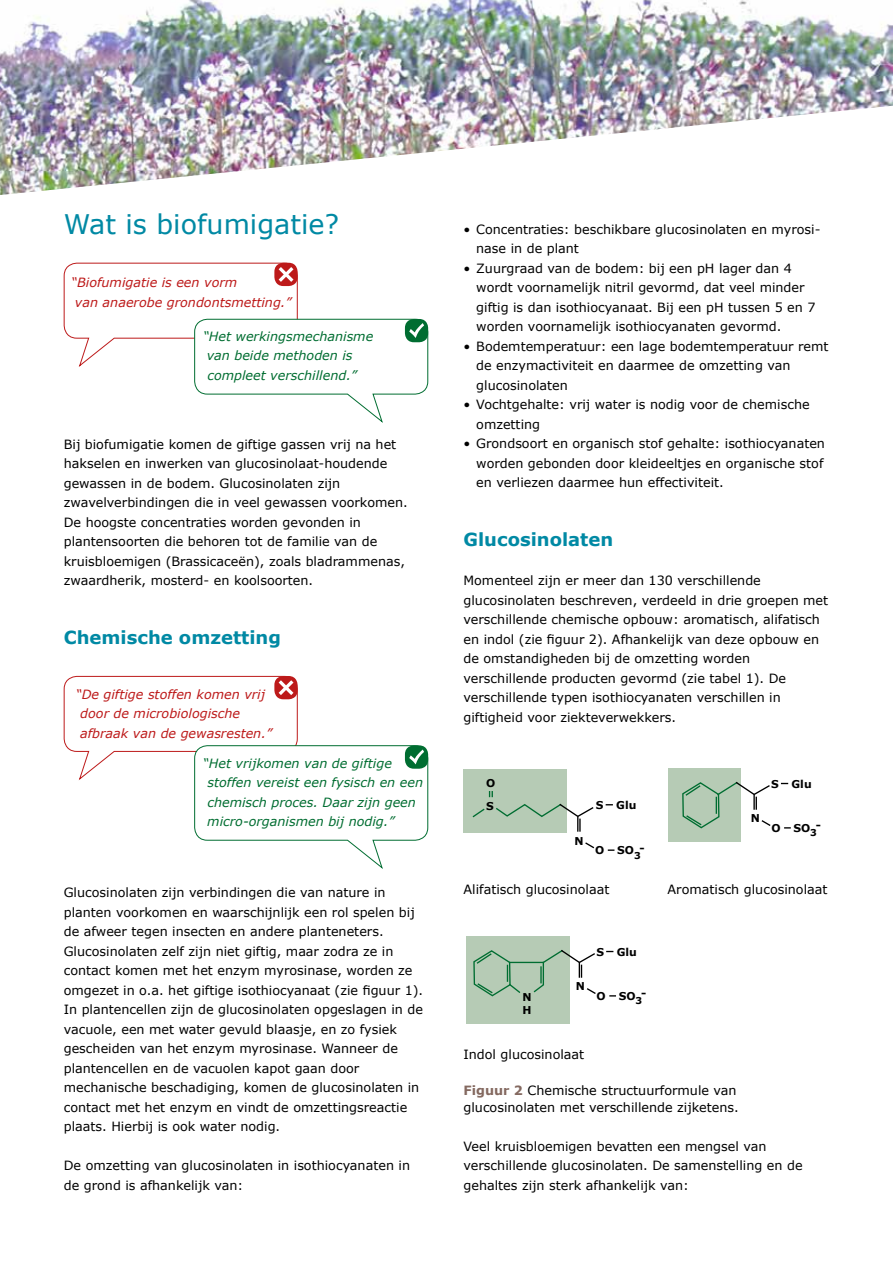
<style>
.page{position:relative;width:893px;height:1263px;background:#fff}
.page>*{position:absolute;margin:0;border:0;box-sizing:border-box;transform-origin:0 0}
.t1{font:27px "Verdana";color:#0089a4}
.t2{font:700 18px "Verdana";color:#0089a4}
.t3{font:12.75px/19.5px "Verdana";color:#000}
.t4{font:italic 12.75px/19.5px "Verdana";color:#006d31}
.t5{font:italic 12.75px/19.5px "Verdana";color:#bd1a1a}
.t6{font:700 10.8px/12.9px "Verdana";color:#000}
.s1{font-weight:700;color:#846960}
</style>
<div class="page">
<svg style="left:63px;top:262px;width:365px;height:161px"></svg>
<svg style="left:63px;top:676px;width:365px;height:193px"></svg>
<div style="left:463px;top:769px;width:104px;height:63px;background:#b6cbb5"></div>
<div style="left:668px;top:769px;width:73px;height:73px;background:#b6cbb5"></div>
<svg style="left:472px;top:808px;width:13px;height:10px"></svg>
<svg style="left:496px;top:803px;width:98px;height:29px"></svg>
<svg style="left:585px;top:842px;width:10px;height:7px"></svg>
<svg style="left:608px;top:849px;width:6px;height:2px"></svg>
<svg style="left:489px;top:791px;width:4px;height:6px"></svg>
<svg style="left:682px;top:781px;width:89px;height:48px"></svg>
<div style="left:466px;top:937px;width:104px;height:87px;background:#b6cbb5"></div>
<svg style="left:473px;top:949px;width:123px;height:48px"></svg>
<img style="left:0;top:0;width:893px;height:195px">
<h1 class="t1" style="left:64px;top:207px;width:277px">Wat is biofumigatie?</h1>
<p class="t5" style="left:71px;top:273px;width:222px">“Biofumigatie is een vorm<br>van anaerobe grondontsmetting.”</p>
<p class="t4" style="left:203px;top:326px;width:172px">“Het werkingsmechanisme van beide methoden is compleet verschillend.”</p>
<p class="t3" style="left:64px;top:434px;width:346px">Bij biofumigatie komen de giftige gassen vrij na het hakselen en inwerken van glucosinolaat-houdende gewassen in de bodem. Glucosinolaten zijn zwavelverbindingen die in veel gewassen voorkomen.<br>De hoogste concentraties worden gevonden in plantensoorten die behoren tot de familie van de kruisbloemigen (Brassicaceën), zoals bladrammenas, zwaardherik, mosterd- en koolsoorten.</p>
<h2 class="t2" style="left:64px;top:625px;width:219px">Chemische omzetting</h2>
<p class="t5" style="left:80px;top:684px;width:193px;text-indent:-4px">“De giftige stoffen komen vrij door de microbiologische afbraak van de gewasresten.”</p>
<p class="t4" style="left:207px;top:754px;width:217px;text-indent:-4px">“Het vrijkomen van de giftige stoffen vereist een fysisch en een chemisch proces. Daar zijn geen micro-organismen bij nodig.”</p>
<p class="t3" style="left:64px;top:883px;width:361px">Glucosinolaten zijn verbindingen die van nature in planten voorkomen en waarschijnlijk een rol spelen bij de afweer tegen insecten en andere planteneters.<br>Glucosinolaten zelf zijn niet giftig, maar zodra ze in contact komen met het enzym myrosinase, worden ze omgezet in o.a. het giftige isothiocyanaat (zie figuur 1).<br>In plantencellen zijn de glucosinolaten opgeslagen in de vacuole, een met water gevuld blaasje, en zo fysiek gescheiden van het enzym myrosinase. Wanneer de plantencellen en de vacuolen kapot gaan door mechanische beschadiging, komen de glucosinolaten in contact met het enzym en vindt de omzettingsreactie plaats. Hierbij is ook water nodig.</p>
<p class="t3" style="left:64px;top:1156px;width:348px">De omzetting van glucosinolaten in isothiocyanaten in de grond is afhankelijk van:</p>
<p class="t3" style="left:476px;top:220px;width:346px;text-indent:-13px">• Concentraties: beschikbare glucosinolaten en myrosi&shy;nase in de plant</p>
<p class="t3" style="left:476px;top:259px;width:341px;text-indent:-13px">• Zuurgraad van de bodem: bij een pH lager dan 4 wordt voornamelijk nitril gevormd, dat veel minder giftig is dan isothiocyanaat. Bij een pH tussen 5 en 7 worden voornamelijk isothiocyanaten gevormd.</p>
<p class="t3" style="left:476px;top:337px;width:354px;text-indent:-13px">• Bodemtemperatuur: een lage bodemtemperatuur remt de enzymactiviteit en daarmee de omzetting van glucosinolaten</p>
<p class="t3" style="left:476px;top:395px;width:335px;text-indent:-13px">• Vochtgehalte: vrij water is nodig voor de chemische omzetting</p>
<p class="t3" style="left:476px;top:434px;width:350px;text-align:justify;text-indent:-13px">• Grondsoort en organisch stof gehalte: isothiocyanaten worden gebonden door kleideeltjes en organische stof en verliezen daarmee hun effectiviteit.</p>
<h2 class="t2" style="left:463px;top:528px;width:151px">Glucosinolaten</h2>
<p class="t3" style="left:463px;top:571px;width:366px">Momenteel zijn er meer dan 130 verschillende glucosinolaten beschreven, verdeeld in drie groepen met verschillende chemische opbouw: aromatisch, alifatisch en indol (zie figuur 2). Afhankelijk van deze opbouw en de omstandigheden bij de omzetting worden verschillende producten gevormd (zie tabel 1). De verschillende typen isothiocyanaten verschillen in giftigheid voor ziekteverwekkers.</p>
<p class="t6" style="left:486px;top:777px;width:11px">O</p>
<p class="t6" style="left:486px;top:800px;width:9px">S</p>
<p class="t6" style="left:596px;top:799px;width:42px">S Glu</p>
<p class="t6" style="left:486px;top:808px;width:11px">O</p>
<p class="t6" style="left:574px;top:834px;width:11px">N</p>
<p class="t6" style="left:595px;top:844px;width:47px">O SO<sub>3</sub></p>
<p class="t6" style="left:640px;top:841px;width:7px">-</p>
<p class="t6" style="left:751px;top:812px;width:11px">N</p>
<p class="t6" style="left:771px;top:777px;width:42px">S Glu</p>
<p class="t6" style="left:771px;top:822px;width:47px">O SO<sub>3</sub></p>
<p class="t6" style="left:816px;top:819px;width:7px">-</p>
<p class="t3" style="left:463px;top:880px;width:147px">Alifatisch glucosinolaat</p>
<p class="t3" style="left:667px;top:880px;width:162px">Aromatisch glucosinolaat</p>
<p class="t6" style="left:596px;top:945px;width:42px">S Glu</p>
<p class="t6" style="left:597px;top:990px;width:47px">O SO<sub>3</sub></p>
<p class="t6" style="left:641px;top:987px;width:7px">-</p>
<p class="t6" style="left:576px;top:980px;width:11px">N</p>
<p class="t6" style="left:522px;top:991px;width:11px">N<br>H</p>
<p class="t3" style="left:463px;top:1045px;width:122px">Indol glucosinolaat</p>
<p class="t3" style="left:463px;top:1082px;width:277px;line-height:16.5px"><span class="s1">Figuur 2</span> Chemische structuurformule van glucosinolaten met verschillende zijketens.</p>
<p class="t3" style="left:463px;top:1136px;width:341px">Veel kruisbloemigen bevatten een mengsel van verschillende glucosinolaten. De samenstelling en de gehaltes zijn sterk afhankelijk van:</p>
</div>
